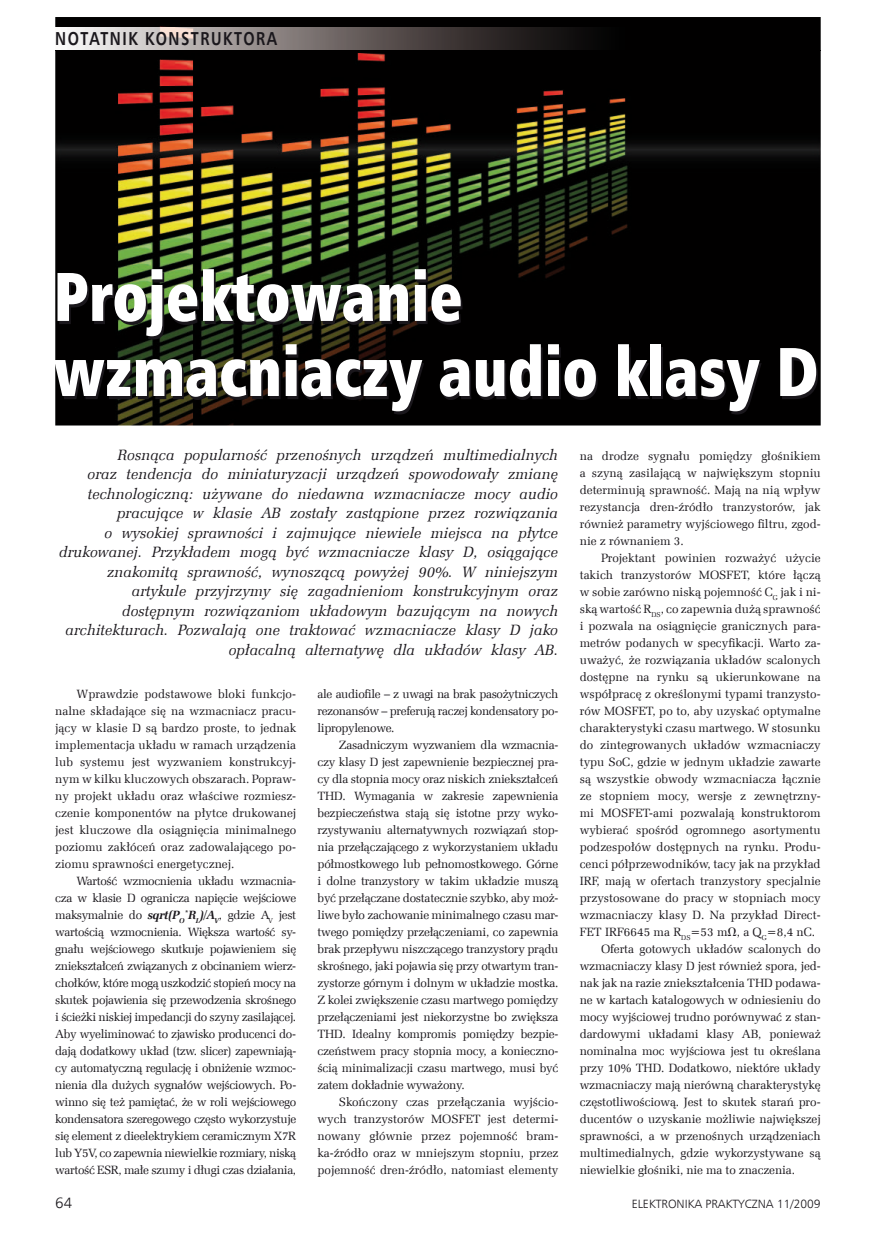
<style>
.page{position:relative;width:893px;height:1234px;background:#fff}
.page>*{position:absolute;margin:0;border:0;box-sizing:border-box;transform-origin:0 0}
.t1{font:69px/75px "Humnst 777 X Blk Cn EU";color:#fff;scale:.9 1}
.t2{font:700 18.75px "Humnst 777 EU";letter-spacing:.1em;color:#1a171c;scale:.8 1}
.t3{font:italic 15px/19.5px "Zapf Ellipt EU";letter-spacing:.005em;color:#1a171c;text-align:right}
.t4{font:15px "Humnst 777 Lt EU";color:#1a171c}
.t5{font:12px/17px "Zapf Ellipt EU";color:#1a171c;text-align:justify}
.t6{font:12px "Humnst 777 Lt EU";color:#1a171c}
.s1{font-family:"Math With Greek"}
.s2{font-weight:700;font-style:italic}
</style>
<div class="page">
<img style="left:55px;top:17px;width:766px;height:408px">
<img style="left:55px;top:28px;width:569px;height:21px">
<h2 class="t2" style="left:55px;top:27px;width:279px">NOTATNIK KONSTRUKTORA</h2>
<h1 class="t1" style="left:53px;top:259px;width:852px">Projektowanie wzmacniaczy audio klasy D</h1>
<p class="t3" style="left:59px;top:445px;width:501px">Rosnąca popularność przenośnych urządzeń multimedialnych<br>oraz tendencja do miniaturyzacji urządzeń spowodowały zmianę technologiczną: używane do niedawna wzmacniacze mocy audio pracujące w klasie AB zostały zastąpione przez rozwiązania<br>o wysokiej sprawności i zajmujące niewiele miejsca na płytce drukowanej. Przykładem mogą być wzmacniacze klasy D, osiągające znakomitą sprawność, wynoszącą powyżej 90%. W niniejszym artykule przyjrzymy się zagadnieniom konstrukcyjnym oraz dostępnym rozwiązaniom układowym bazującym na nowych architekturach. Pozwalają one traktować wzmacniacze klasy D jako opłacalną alternatywę dla układów klasy AB.</p>
<p class="t5" style="left:317px;top:685px;width:242px">ale audiofile – z uwagi na brak pasożytniczych rezonansów – preferują raczej kondensatory po&shy;lipropylenowe.</p>
<p class="t5" style="left:317px;top:736px;width:242px;text-indent:21px">Zasadniczym wyzwaniem dla wzmacnia&shy;czy klasy D jest zapewnienie bezpiecznej pra&shy;cy dla stopnia mocy oraz niskich zniekształceń THD. Wymagania w zakresie zapewnienia bezpieczeństwa stają się istotne przy wyko&shy;rzystywaniu alternatywnych rozwiązań stop&shy;nia przełączającego z wykorzystaniem układu półmostkowego lub pełnomostkowego. Górne i dolne tranzystory w takim układzie muszą być przełączane dostatecznie szybko, aby moż&shy;liwe było zachowanie minimalnego czasu mar&shy;twego pomiędzy przełączeniami, co zapewnia brak przepływu niszczącego tranzystory prądu skrośnego, jaki pojawia się przy otwartym tran&shy;zystorze górnym i dolnym w układzie mostka.<br>Z kolei zwiększenie czasu martwego pomiędzy przełączeniami jest niekorzystne bo zwiększa THD. Idealny kompromis pomiędzy bezpie&shy;czeństwem pracy stopnia mocy, a konieczno&shy;ścią minimalizacji czasu martwego, musi być zatem dokładnie wyważony.</p>
<p class="t5" style="left:317px;top:1093px;width:242px;text-indent:21px">Skończony czas przełączania wyjścio&shy;wych tranzystorów MOSFET jest determi&shy;nowany głównie przez pojemność bram&shy;ka-źródło oraz w mniejszym stopniu, przez pojemność dren-źródło, natomiast elementy</p>
<p class="t5" style="left:580px;top:447px;width:242px">na drodze sygnału pomiędzy głośnikiem a szyną zasilającą w największym stopniu determinują sprawność. Mają na nią wpływ rezystancja dren-źródło tranzystorów, jak również parametry wyjściowego filtru, zgod&shy;nie z równaniem 3.</p>
<p class="t5" style="left:601px;top:549px;width:221px">Projektant powinien rozważyć użycie</p>
<p class="t5" style="left:580px;top:566px;width:242px">takich tranzystorów MOSFET, które łączą</p>
<p class="t5" style="left:580px;top:583px;width:242px">w sobie zarówno niską pojemność C<sub>G</sub> jak i ni-</p>
<p class="t5" style="left:580px;top:600px;width:242px">ską wartość R<sub>DS</sub>, co zapewnia dużą sprawność</p>
<p class="t5" style="left:580px;top:617px;width:242px">i pozwala na osiągnięcie granicznych para-</p>
<p class="t5" style="left:580px;top:634px;width:242px">metrów podanych w specyfikacji. Warto za-</p>
<p class="t5" style="left:580px;top:651px;width:242px">uważyć, że rozwiązania układów scalonych</p>
<p class="t5" style="left:580px;top:668px;width:242px">dostępne na rynku są ukierunkowane na</p>
<p class="t5" style="left:580px;top:685px;width:242px">współpracę z określonymi typami tranzysto-</p>
<p class="t5" style="left:580px;top:702px;width:242px">rów MOSFET, po to, aby uzyskać optymalne</p>
<p class="t5" style="left:580px;top:719px;width:242px">charakterystyki czasu martwego. W stosunku</p>
<p class="t5" style="left:580px;top:736px;width:242px">do zintegrowanych układów wzmacniaczy</p>
<p class="t5" style="left:580px;top:753px;width:242px">typu SoC, gdzie w jednym układzie zawarte</p>
<p class="t5" style="left:580px;top:770px;width:242px">są wszystkie obwody wzmacniacza łącznie</p>
<p class="t5" style="left:580px;top:787px;width:242px">ze stopniem mocy, wersje z zewnętrzny-</p>
<p class="t5" style="left:580px;top:804px;width:242px">mi MOSFET-ami pozwalają konstruktorom</p>
<p class="t5" style="left:580px;top:821px;width:242px">wybierać spośród ogromnego asortymentu</p>
<p class="t5" style="left:580px;top:838px;width:242px">podzespołów dostępnych na rynku. Produ-</p>
<p class="t5" style="left:580px;top:855px;width:242px">cenci półprzewodników, tacy jak na przykład</p>
<p class="t5" style="left:580px;top:872px;width:242px">IRF, mają w ofertach tranzystory specjalnie</p>
<p class="t5" style="left:580px;top:889px;width:242px">przystosowane do pracy w stopniach mocy</p>
<p class="t5" style="left:580px;top:906px;width:242px">wzmacniaczy klasy D. Na przykład Direct-</p>
<p class="t5" style="left:580px;top:923px;width:237px">FET IRF6645 ma R<sub>DS</sub>=53 m<span class="s1">V</span>, a Q<sub>G</sub>=8,4 nC.</p>
<p class="t5" style="left:601px;top:940px;width:221px">Oferta gotowych układów scalonych do</p>
<p class="t5" style="left:580px;top:957px;width:242px">wzmacniaczy klasy D jest również spora, jed-</p>
<p class="t5" style="left:580px;top:974px;width:242px">nak jak na razie zniekształcenia THD podawa-</p>
<p class="t5" style="left:580px;top:991px;width:242px">ne w kartach katalogowych w odniesieniu do</p>
<p class="t5" style="left:580px;top:1008px;width:242px">mocy wyjściowej trudno porównywać z stan-</p>
<p class="t5" style="left:580px;top:1025px;width:242px">dardowymi układami klasy AB, ponieważ</p>
<p class="t5" style="left:580px;top:1042px;width:242px">nominalna moc wyjściowa jest tu określana</p>
<p class="t5" style="left:580px;top:1059px;width:242px">przy 10% THD. Dodatkowo, niektóre układy</p>
<p class="t5" style="left:580px;top:1076px;width:242px">wzmacniaczy mają nierówną charakterystykę</p>
<p class="t5" style="left:580px;top:1093px;width:242px">częstotliwościową. Jest to skutek starań pro-</p>
<p class="t5" style="left:580px;top:1110px;width:242px">ducentów o uzyskanie możliwie największej</p>
<p class="t5" style="left:580px;top:1127px;width:242px">sprawności, a w przenośnych urządzeniach</p>
<p class="t5" style="left:580px;top:1144px;width:242px">multimedialnych, gdzie wykorzystywane są</p>
<p class="t5" style="left:580px;top:1161px;width:217px">niewielkie głośniki, nie ma to znaczenia.</p>
<p class="t5" style="left:55px;top:685px;width:242px;text-indent:21px">Wprawdzie podstawowe bloki funkcjo&shy;nalne składające się na wzmacniacz pracu&shy;jący w klasie D są bardzo proste, to jednak implementacja układu w ramach urządzenia lub systemu jest wyzwaniem konstrukcyj&shy;nym w kilku kluczowych obszarach. Popraw&shy;ny projekt układu oraz właściwe rozmiesz&shy;czenie komponentów na płytce drukowanej jest kluczowe dla osiągnięcia minimalnego poziomu zakłóceń oraz zadowalającego po&shy;ziomu sprawności energetycznej.</p>
<p class="t5" style="left:55px;top:872px;width:242px;text-indent:21px">Wartość wzmocnienia układu wzmacnia&shy;cza w klasie D ogranicza napięcie wejściowe maksymalnie do <span class="s2">sqrt(P</span><sub>O</sub><sup>*</sup><span class="s2">R</span><sub>L</sub><span class="s2">)/A</span><sub>V</sub>, gdzie A<sub>V</sub> jest wartością wzmocnienia. Większa wartość sy&shy;gnału wejściowego skutkuje pojawieniem się zniekształceń związanych z obcinaniem wierz&shy;chołków, które mogą uszkodzić stopień mocy na skutek pojawienia się przewodzenia skrośnego i ścieżki niskiej impedancji do szyny zasilającej.<br>Aby wyeliminować to zjawisko producenci do&shy;dają dodatkowy układ (tzw. slicer) zapewniają&shy;cy automatyczną regulację i obniżenie wzmoc&shy;nienia dla dużych sygnałów wejściowych. Po&shy;winno się też pamiętać, że w roli wejściowego kondensatora szeregowego często wykorzystuje się element z dieelektrykiem ceramicznym X7R lub Y5V, co zapewnia niewielkie rozmiary, niską wartość ESR, małe szumy i długi czas działania,</p>
<p class="t4" style="left:55px;top:1193px;width:18px">64</p>
<p class="t6" style="left:632px;top:1196px;width:191px">ELEKTRONIKA PRAKTYCZNA 11/2009</p>
</div>
